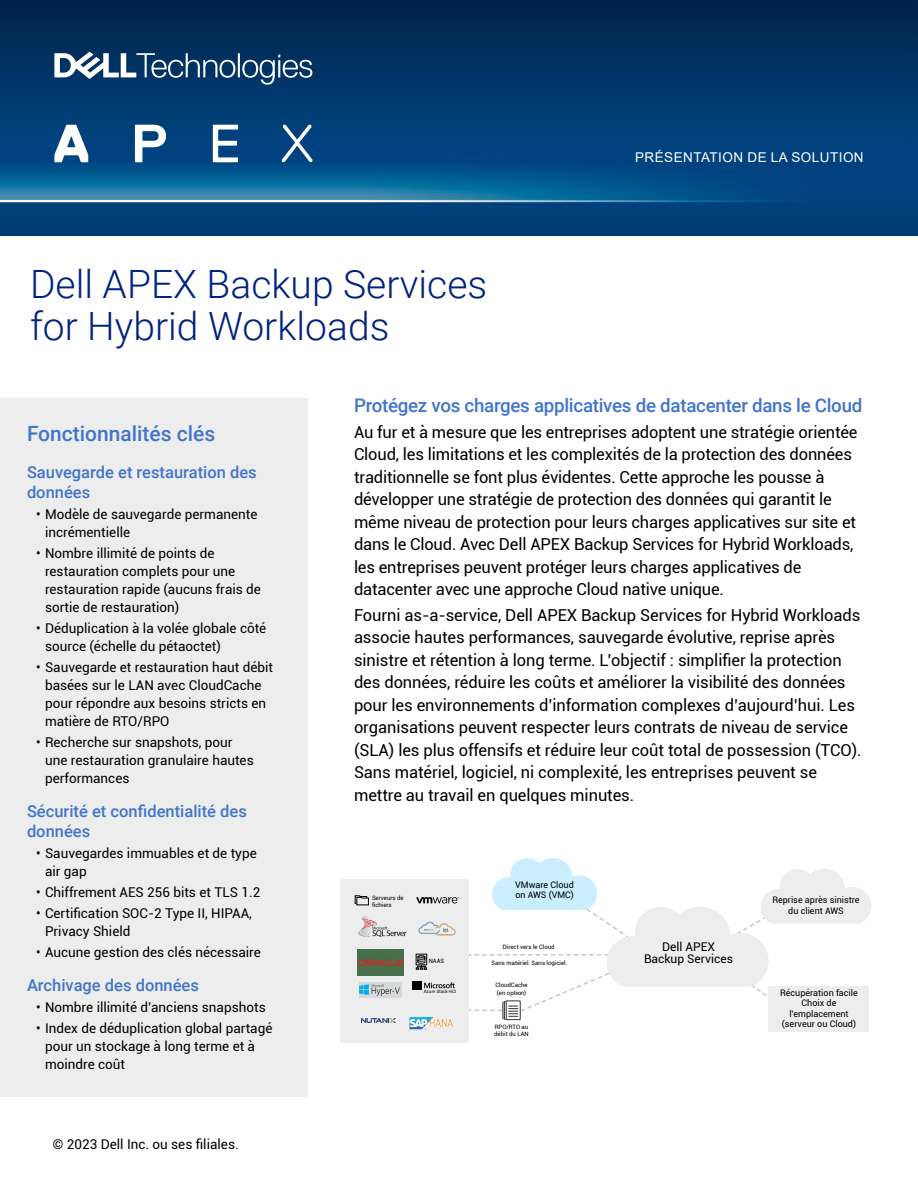
<style>
.page{position:relative;width:918px;height:1188px;background:#fff}
.page>*{position:absolute;margin:0;border:0;box-sizing:border-box;transform-origin:0 0}
.t1{font:300 39px/42px "Roboto";color:#00227f}
.t2{font:500 21px "Roboto";color:#4275ca}
.t3{font:500 18.75px "Roboto";letter-spacing:-.015em;color:#4275ca}
.t4{font:16.5px/22.5px "Roboto";letter-spacing:-.01em;color:#000}
.t5{font:500 16.5px/19.5px "Roboto";color:#4275ca}
.t6{font:13.5px/18px "Roboto";color:#000}
.t7{font:13.5px "Arial";letter-spacing:.035em;color:#fff}
.t8{font:12px/12px "Roboto";color:#000;text-align:center}
.t9{font:9px/10.5px "Roboto";color:#000;text-align:center}
.t10{font:6px/7.5px "Roboto";color:#000}
.t11{font:4.5px "Roboto";color:#000}
</style>
<div class="page">
<div style="left:0;top:398px;width:308px;height:698px;background:#ededed"></div>
<img style="left:0;top:0;width:918px;height:236px">
<svg style="left:54px;top:125px;width:34px;height:37px"></svg>
<svg style="left:135px;top:125px;width:31px;height:37px"></svg>
<svg style="left:213px;top:125px;width:25px;height:37px"></svg>
<svg style="left:282px;top:125px;width:30px;height:37px"></svg>
<svg style="left:54px;top:52px;width:258px;height:33px"></svg>
<div style="left:340px;top:879px;width:130px;height:163px;background:#ededed"></div>
<img style="left:358px;top:950px;width:46px;height:25px">
<img style="left:360px;top:983px;width:42px;height:14px">
<img style="left:362px;top:1018px;width:34px;height:5px">
<img style="left:409px;top:1017px;width:44px;height:13px">
<svg style="left:354px;top:895px;width:15px;height:11px"></svg>
<img style="left:358px;top:916px;width:49px;height:21px">
<div style="left:768px;top:986px;width:100px;height:46px;background:#ededed"></div>
<svg style="left:412px;top:858px;width:459px;height:162px"></svg>
<p class="t1" style="left:30px;top:262px;width:459px">Dell APEX Backup Services for Hybrid Workloads</p>
<p class="t7" style="left:635px;top:148px;width:230px">PRÉSENTATION DE LA SOLUTION</p>
<p class="t2" style="left:27px;top:419px;width:190px">Fonctionnalités clés</p>
<p class="t5" style="left:27px;top:462px;width:231px">Sauvegarde et restauration des données</p>
<p class="t6" style="left:45px;top:504px;width:214px;text-indent:-9px">• Modèle de sauvegarde permanente incrémentielle</p>
<p class="t6" style="left:45px;top:543px;width:218px;text-indent:-9px">• Nombre illimité de points de restauration complets pour une restauration rapide (aucuns frais de sortie de restauration)</p>
<p class="t6" style="left:45px;top:618px;width:223px;text-indent:-9px">• Déduplication à la volée globale côté source (échelle du pétaoctet)</p>
<p class="t6" style="left:45px;top:657px;width:230px;text-indent:-9px">• Sauvegarde et restauration haut débit basées sur le LAN avec CloudCache pour répondre aux besoins stricts en matière de RTO/RPO</p>
<p class="t6" style="left:45px;top:732px;width:210px;text-indent:-9px">• Recherche sur snapshots, pour une restauration granulaire hautes performances</p>
<p class="t5" style="left:27px;top:801px;width:221px">Sécurité et confidentialité des données</p>
<p class="t6" style="left:45px;top:843px;width:213px;text-indent:-9px">• Sauvegardes immuables et de type air gap</p>
<p class="t6" style="left:36px;top:882px;width:226px">• Chiffrement AES 256 bits et TLS 1.2</p>
<p class="t6" style="left:45px;top:903px;width:208px;text-indent:-9px">• Certification SOC-2 Type II, HIPAA,<br>Privacy Shield</p>
<p class="t6" style="left:36px;top:942px;width:227px">• Aucune gestion des clés nécessaire</p>
<p class="t5" style="left:27px;top:975px;width:173px">Archivage des données</p>
<p class="t6" style="left:36px;top:998px;width:231px">• Nombre illimité d’anciens snapshots</p>
<p class="t6" style="left:45px;top:1019px;width:229px;text-indent:-9px">• Index de déduplication global partagé pour un stockage à long terme et à moindre coût</p>
<p class="t6" style="left:53px;top:1135px;width:187px">© 2023 Dell Inc. ou ses filiales.</p>
<p class="t3" style="left:354px;top:392px;width:510px">Protégez vos charges applicatives de datacenter dans le Cloud</p>
<p class="t4" style="left:354px;top:420px;width:505px">Au fur et à mesure que les entreprises adoptent une stratégie orientée Cloud, les limitations et les complexités de la protection des données traditionnelle se font plus évidentes. Cette approche les pousse à développer une stratégie de protection des données qui garantit le même niveau de protection pour leurs charges applicatives sur site et dans le Cloud. Avec Dell APEX Backup Services for Hybrid Workloads, les entreprises peuvent protéger leurs charges applicatives de datacenter avec une approche Cloud native unique.</p>
<p class="t4" style="left:354px;top:603px;width:509px">Fourni as-a-service, Dell APEX Backup Services for Hybrid Workloads associe hautes performances, sauvegarde évolutive, reprise après sinistre et rétention à long terme. L’objectif : simplifier la protection des données, réduire les coûts et améliorer la visibilité des données pour les environnements d’information complexes d’aujourd’hui. Les organisations peuvent respecter leurs contrats de niveau de service (SLA) les plus offensifs et réduire leur coût total de possession (TCO).<br>Sans matériel, logiciel, ni complexité, les entreprises peuvent se mettre au travail en quelques minutes.</p>
<p class="t10" style="left:372px;top:894px;width:33px">Serveurs de fichiers</p>
<p class="t10" style="left:429px;top:957px;width:17px">NAAS</p>
<p class="t11" style="left:424px;top:989px;width:34px">Azure Stack HCI</p>
<p class="t9" style="left:515px;top:879px;width:60px;text-align:left">VMware Cloud on AWS (VMC)</p>
<p class="t10" style="left:503px;top:943px;width:53px">Direct vers le Cloud</p>
<p class="t10" style="left:492px;top:959px;width:77px">Sans matériel. Sans logiciel.</p>
<p class="t10" style="left:495px;top:981px;width:34px">CloudCache (en option)</p>
<p class="t10" style="left:494px;top:1023px;width:36px">RPO/RTO au débit du LAN</p>
<p class="t8" style="left:644px;top:941px;width:91px">Dell APEX<br>Backup Services</p>
<p class="t9" style="left:772px;top:895px;width:89px">Reprise après sinistre du client AWS</p>
<p class="t9" style="left:780px;top:987px;width:79px">Récupération facile</p>
<p class="t9" style="left:782px;top:998px;width:76px">Choix de l’emplacement (serveur ou Cloud)</p>
</div>
